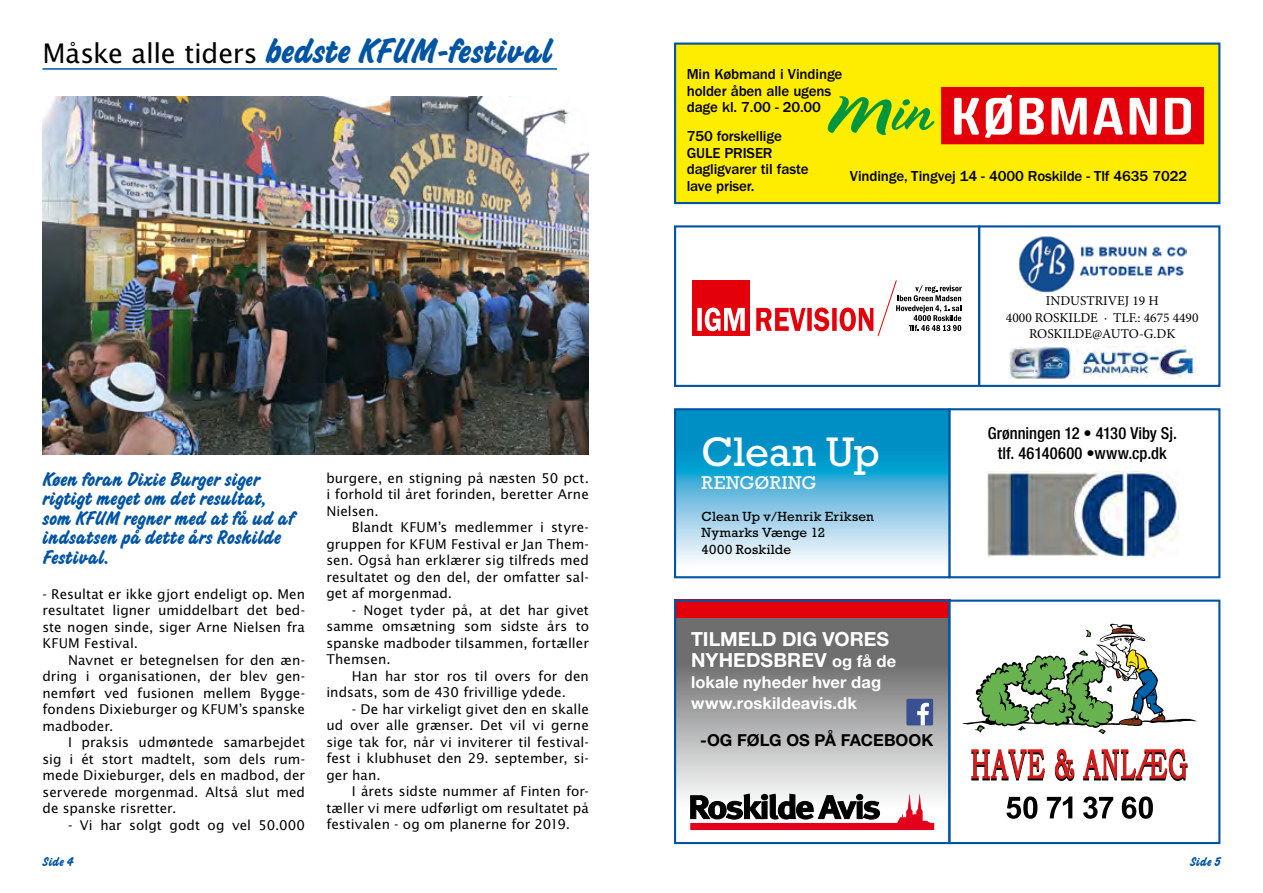
<style>
.page{position:relative;width:1263px;height:893px;background:#fff}
.page>*{position:absolute;margin:0;border:0;box-sizing:border-box;transform-origin:0 0}
.t1{font:42px "Rockwell";letter-spacing:-.01em;color:#fff}
.t2{font:37.5px "Challenge Bold Plain";color:#0054a4}
.t3{font:27px "Lucida Sans Std";letter-spacing:-.01em;color:#000}
.t4{font:21px/19.5px "Challenge Bold Plain";color:#0054a4}
.t5{font:700 19.5px "Helvetica Neue LT Std";letter-spacing:-.005em;color:#fff}
.t6{font:18.75px "Rockwell";letter-spacing:.035em;color:#fff}
.t7{font:700 16.5px/21px "Helvetica Neue LT Std";letter-spacing:.01em;color:#fff}
.t8{font:500 condensed 16.5px/19.5px "Helvetica Neue LT Std";color:#000;text-align:center}
.t9{font:700 16.5px "Helvetica Neue LT Std";letter-spacing:.005em;color:#000}
.t10{font:500 15px/16.5px "Franklin Gothic";letter-spacing:-.01em;color:#000}
.t11{font:13.5px/16.5px "Lucida Sans Std";letter-spacing:.005em;color:#000;text-align:justify}
.t12{font:13.5px/16.2px "Minion Pro";color:#000;text-align:center}
.t13{font:13.5px/16.5px "Rockwell";letter-spacing:.015em;color:#000}
.t14{font:13.5px "Challenge Bold Plain";letter-spacing:.015em;color:#0054a4}
.s1{font-family:"Challenge Bold Plain";font-size:37.5px;color:#0054a4}
.s2{font-size:19.5px}
</style>
<div class="page">
<hr style="left:43px;top:68px;width:514px;height:2px;background:#0054a4">
<img style="left:43px;top:97px;width:546px;height:357px">
<svg style="left:677px;top:618px;width:270px;height:213px;background:#a2a2a2"></svg>
<svg style="left:690px;top:793px;width:244px;height:37px"></svg>
<div style="left:674px;top:600px;width:276px;height:18px;background:#e3000b"></div>
<div style="left:906px;top:699px;width:27px;height:26px;background:#3b5093"></div>
<svg style="left:917px;top:703px;width:12px;height:22px"></svg>
<div style="left:948px;top:408px;width:272px;height:170px;background:#fff;border:2px solid #0054a4"></div>
<svg style="left:677px;top:411px;width:270px;height:151px;background:#59b6db"></svg>
<div style="left:674px;top:408px;width:276px;height:170px;border:2px solid #0054a4"></div>
<img style="left:987px;top:472px;width:191px;height:85px">
<div style="left:948px;top:600px;width:272px;height:244px;border:2px solid #0054a4"></div>
<svg style="left:962px;top:624px;width:234px;height:110px"></svg>
<svg style="left:971px;top:749px;width:74px;height:31px"></svg>
<svg style="left:1055px;top:749px;width:19px;height:32px"></svg>
<svg style="left:1083px;top:749px;width:104px;height:32px"></svg>
<svg style="left:1122px;top:796px;width:31px;height:23px"></svg>
<svg style="left:1083px;top:796px;width:30px;height:23px"></svg>
<svg style="left:1047px;top:796px;width:25px;height:22px"></svg>
<svg style="left:1006px;top:796px;width:31px;height:23px"></svg>
<div style="left:692px;top:281px;width:58px;height:55px;background:#e3000b"></div>
<svg style="left:697px;top:308px;width:48px;height:23px"></svg>
<svg style="left:756px;top:280px;width:206px;height:56px"></svg>
<div style="left:674px;top:225px;width:306px;height:162px;border:2px solid #0054a4"></div>
<div style="left:978px;top:225px;width:242px;height:162px;border:2px solid #0054a4"></div>
<img style="left:1019px;top:236px;width:167px;height:56px">
<img style="left:1008px;top:347px;width:188px;height:32px">
<div style="left:674px;top:43px;width:546px;height:161px;background:#ffed00;border:2px solid #0054a4"></div>
<div style="left:941px;top:87px;width:263px;height:57px;background:#e3000b"></div>
<svg style="left:828px;top:96px;width:107px;height:39px"></svg>
<svg style="left:954px;top:98px;width:25px;height:37px"></svg>
<svg style="left:985px;top:95px;width:27px;height:43px"></svg>
<svg style="left:1019px;top:98px;width:25px;height:37px"></svg>
<svg style="left:1051px;top:98px;width:36px;height:37px"></svg>
<svg style="left:1093px;top:98px;width:30px;height:37px"></svg>
<svg style="left:1129px;top:98px;width:28px;height:37px"></svg>
<svg style="left:1165px;top:98px;width:26px;height:37px"></svg>
<div style="left:674px;top:600px;width:276px;height:244px;border:2px solid #0054a4"></div>
<h3 class="t3" style="left:43px;top:38px;width:337px">Måske alle tiders <span class="s1">bedste kfum</span></h3>
<h2 class="t2" style="left:436px;top:28px;width:118px">-festival</h2>
<h3 class="t4" style="left:43px;top:469px;width:253px">Køen foran Dixie Burger siger rigtigt meget om det resultat, som KFUM regner med at få ud af indsatsen på dette års Roskilde<br>Festival.</h3>
<p class="t11" style="left:43px;top:586px;width:264px">- Resultat er ikke gjort endeligt op. Men resultatet ligner umiddelbart det bed&shy;ste nogen sinde, siger Arne Nielsen fra KFUM Festival.</p>
<p class="t11" style="left:43px;top:652px;width:264px;text-indent:26px">Navnet er betegnelsen for den æn&shy;dring i organisationen, der blev gen&shy;nemført ved fusionen mellem Bygge&shy;fondens Dixieburger og KFUM’s spanske madboder.</p>
<p class="t11" style="left:43px;top:734px;width:264px;text-indent:26px">I praksis udmøntede samarbejdet sig i ét stort madtelt, som dels rum&shy;mede Dixieburger, dels en madbod, der serverede morgenmad. Altså slut med de spanske risretter.</p>
<p class="t11" style="left:68px;top:817px;width:239px">- Vi har solgt godt og vel 50.000</p>
<p class="t11" style="left:326px;top:470px;width:264px">burgere, en stigning på næsten 50 pct. i forhold til året forinden, beretter Arne Nielsen.</p>
<p class="t11" style="left:326px;top:520px;width:264px;text-indent:26px">Blandt KFUM’s medlemmer i styre&shy;gruppen for KFUM Festival er Jan Them&shy;sen. Også han erklærer sig tilfreds med resultatet og den del, der omfatter sal&shy;get af morgenmad.</p>
<p class="t11" style="left:326px;top:602px;width:264px;text-indent:26px">- Noget tyder på, at det har givet samme omsætning som sidste års to spanske madboder tilsammen, fortæller Themsen.</p>
<p class="t11" style="left:326px;top:668px;width:264px;text-indent:26px">Han har stor ros til overs for den indsats, som de 430 frivillige ydede.</p>
<p class="t11" style="left:326px;top:701px;width:264px;text-indent:26px">- De har virkeligt givet den en skalle ud over alle grænser. Det vil vi gerne sige tak for, når vi inviterer til festival&shy;fest i klubhuset den 29. september, si&shy;ger han.</p>
<p class="t11" style="left:326px;top:784px;width:264px;text-indent:26px">I årets sidste nummer af Finten for&shy;tæller vi mere udførligt om resultatet på festivalen - og om planerne for 2019.</p>
<p class="t10" style="left:687px;top:66px;width:157px">Min Købmand i Vindinge holder åben alle ugens dage kl. 7.00 - 20.00</p>
<p class="t10" style="left:687px;top:128px;width:123px">750 forskellige<br>GULE PRISER dagligvarer til faste lave priser.</p>
<p class="t10" style="left:850px;top:168px;width:339px">Vindinge, Tingvej 14 - 4000 Roskilde - Tlf 4635 7022</p>
<h1 class="t1" style="left:702px;top:428px;width:180px">Clean Up</h1>
<h3 class="t6" style="left:702px;top:472px;width:116px">Rengøring</h3>
<p class="t13" style="left:702px;top:508px;width:174px">Clean Up v/Henrik Eriksen<br>Nymarks Vænge 12<br>4000 Roskilde</p>
<h3 class="t5" style="left:691px;top:626px;width:103px">TILMELDDIG</h3>
<h3 class="t5" style="left:822px;top:626px;width:55px">VORES</h3>
<h3 class="t5" style="left:691px;top:647px;width:43px">NYHEDSB</h3>
<p class="t7" style="left:691px;top:650px;width:207px;text-indent:96px"><span class="s2">REV</span> og få de lokale nyheder hver dag www.roskildeavis.dk</p>
<p class="t9" style="left:700px;top:730px;width:235px">-Og følg os på facebook</p>
<p class="t12" style="left:1006px;top:293px;width:194px">INDUSTRIVEJ 19 H<br>4000 ROSKILDE · TLF.: 4675 4490<br>ROSKILDE@AUTO-G.DK</p>
<p class="t8" style="left:988px;top:423px;width:191px">Grønningen 12 • 4130 Viby Sj. tlf. 46140600 •www.cp.dk</p>
<p class="t14" style="left:43px;top:853px;width:33px">Side 4</p>
<p class="t14" style="left:1190px;top:853px;width:32px">Side 5</p>
</div>
